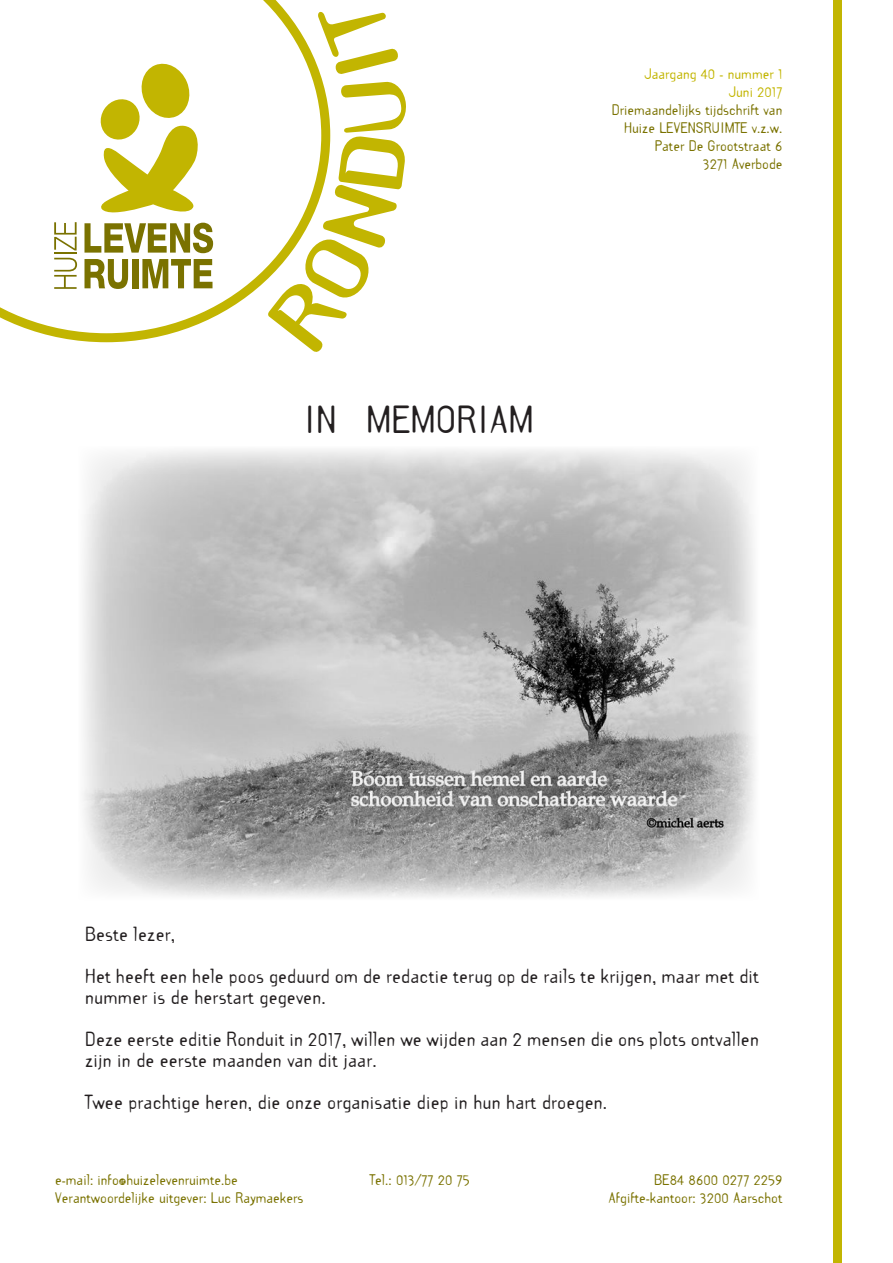
<style>
.page{position:relative;width:893px;height:1263px;background:#fff}
.page>*{position:absolute;margin:0;border:0;box-sizing:border-box;transform-origin:0 0}
.t1{font:34.5px "Template Gothic";color:#231f20}
.t2{font:18px/21px "Template Gothic";letter-spacing:.01em;color:#231f20}
.t3{font:13.5px/18px "Template Gothic";color:#7a7200;text-align:right}
.t4{font:13.5px/18px "Template Gothic";color:#c2b501;text-align:right}
</style>
<div class="page">
<svg style="left:302px;top:12px;width:104px;height:340px"></svg>
<div style="left:833px;top:0;width:9px;height:1263px;background:#c2b501"></div>
<svg style="left:0;top:0;width:330px;height:342px"></svg>
<svg style="left:96px;top:60px;width:106px;height:155px"></svg>
<svg style="left:84px;top:223px;width:129px;height:30px"></svg>
<svg style="left:84px;top:259px;width:44px;height:30px"></svg>
<div style="left:132px;top:259px;width:6px;height:29px;background:#7a7200"></div>
<svg style="left:142px;top:259px;width:70px;height:29px"></svg>
<svg style="left:54px;top:258px;width:23px;height:31px"></svg>
<hr style="left:54px;top:252px;width:23px;height:2px;background:#7a7200">
<svg style="left:54px;top:222px;width:23px;height:28px"></svg>
<img style="left:83px;top:449px;width:672px;height:448px">
<p class="t4" style="left:645px;top:64px;width:139px">Jaargang 40 - nummer 1<br>Juni 2017</p>
<p class="t3" style="left:612px;top:100px;width:172px">Driemaandelijks tijdschrift van<br>Huize LEVENSRUIMTE v.z.w.<br>Pater De Grootstraat 6<br>3271 Averbode</p>
<h1 class="t1" style="left:304px;top:395px;width:231px">IN MEMORIAM</h1>
<p class="t2" style="left:85px;top:923px;width:92px">Beste lezer,</p>
<p class="t2" style="left:85px;top:965px;width:675px">Het heeft een hele poos geduurd om de redactie terug op de rails te krijgen, maar met dit nummer is de herstart gegeven.</p>
<p class="t2" style="left:85px;top:1028px;width:675px">Deze eerste editie Ronduit in 2017, willen we wijden aan 2 mensen die ons plots ontvallen zijn in de eerste maanden van dit jaar.</p>
<p class="t2" style="left:85px;top:1091px;width:524px">Twee prachtige heren, die onze organisatie diep in hun hart droegen.</p>
<p class="t3" style="left:55px;top:1170px;width:184px">e-mail: info@huizelevenruimte.be</p>
<p class="t3" style="left:370px;top:1170px;width:101px">Tel.: 013/77 20 75</p>
<p class="t3" style="left:654px;top:1170px;width:130px">BE84 8600 0277 2259</p>
<p class="t3" style="left:55px;top:1188px;width:250px">Verantwoordelijke uitgever: Luc Raymaekers</p>
<p class="t3" style="left:608px;top:1188px;width:176px">Afgifte-kantoor: 3200 Aarschot</p>
</div>
